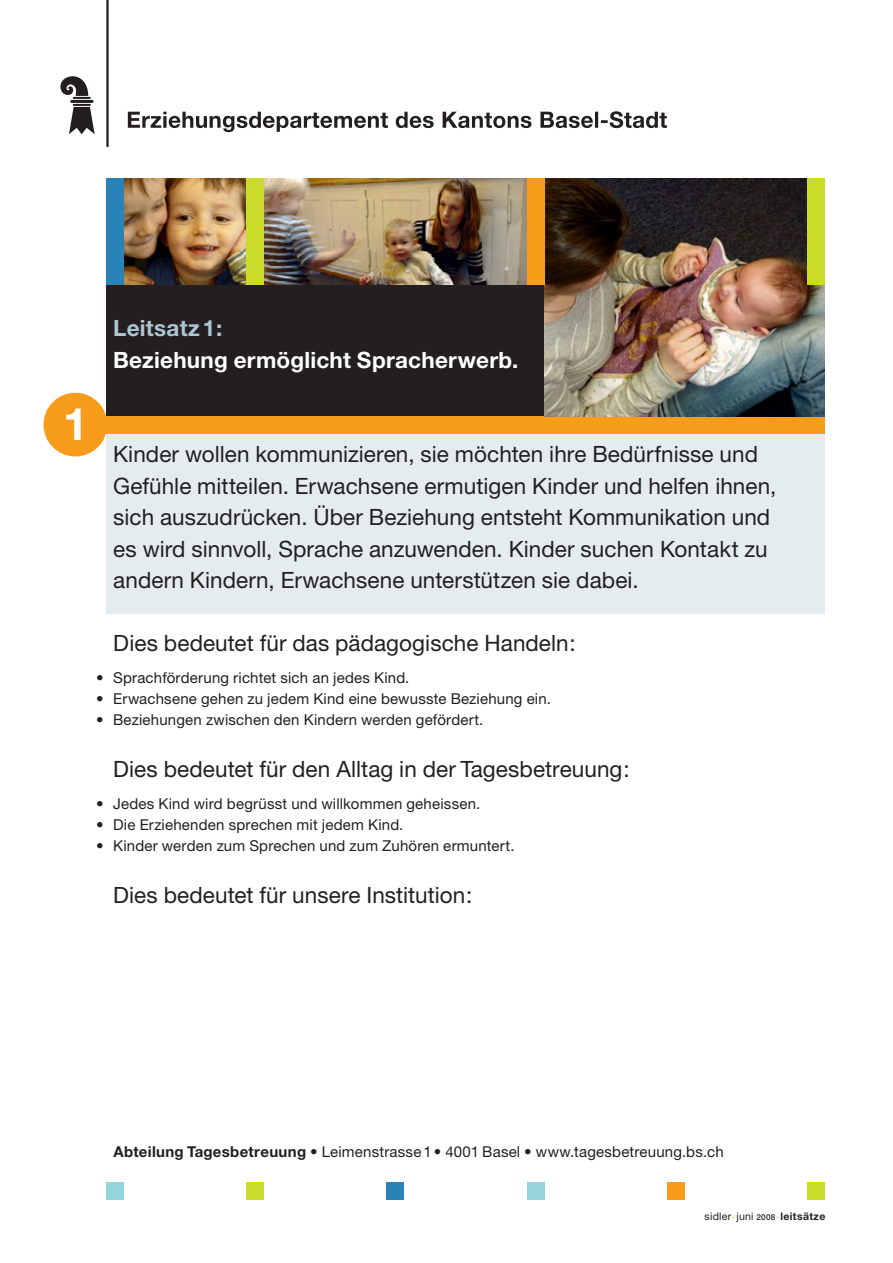
<style>
.page{position:relative;width:893px;height:1263px;background:#fff}
.page>*{position:absolute;margin:0;border:0;box-sizing:border-box;transform-origin:0 0}
.t1{font:700 45px "Helvetica Neue";color:#fff}
.t2{font:22.5px/31.5px "Helvetica Neue";letter-spacing:.005em;color:#231f20}
.t3{font:700 22.5px "Helvetica Neue";letter-spacing:.01em;color:#fff}
.t4{font:700 22.5px "Helvetica Neue";letter-spacing:.015em;color:#adc6d3}
.t5{font:15px "Helvetica Neue";letter-spacing:.01em;color:#231f20}
.t6{font:10.5px "Helvetica Neue";letter-spacing:.025em;color:#231f20}
.s1{font-weight:700}
.s2{font-weight:500;font-size:8.1px}
</style>
<div class="page">
<div style="left:106px;top:1182px;width:17px;height:17px;background:#93d5da"></div>
<div style="left:247px;top:1182px;width:17px;height:17px;background:#cadb2a"></div>
<div style="left:387px;top:1182px;width:17px;height:17px;background:#2a83b7"></div>
<div style="left:668px;top:1182px;width:17px;height:17px;background:#f89c1c"></div>
<div style="left:527px;top:1182px;width:17px;height:17px;background:#93d5da"></div>
<div style="left:808px;top:1182px;width:17px;height:17px;background:#cadb2a"></div>
<svg style="left:128px;top:112px;width:260px;height:20px"></svg>
<svg style="left:396px;top:112px;width:38px;height:16px"></svg>
<svg style="left:443px;top:112px;width:88px;height:16px"></svg>
<svg style="left:540px;top:112px;width:53px;height:16px"></svg>
<hr style="left:595px;top:112px;width:3px;height:16px;background:#231f20">
<svg style="left:601px;top:111px;width:66px;height:17px"></svg>
<svg style="left:60px;top:76px;width:35px;height:58px"></svg>
<hr style="left:106px;top:0;width:3px;height:147px;background:#231f20">
<div style="left:106px;top:285px;width:719px;height:131px;background:#231f20"></div>
<div style="left:106px;top:433px;width:719px;height:180px;background:#e5ecf0"></div>
<img style="left:264px;top:179px;width:263px;height:106px">
<div style="left:43px;top:393px;width:64px;height:63px;background:#f89c1c;border-radius:50%"></div>
<div style="left:106px;top:416px;width:719px;height:17px;background:#f89c1c"></div>
<img style="left:544px;top:179px;width:281px;height:237px">
<img style="left:123px;top:179px;width:124px;height:106px">
<div style="left:106px;top:179px;width:17px;height:106px;background:#2a83b7"></div>
<div style="left:808px;top:179px;width:17px;height:106px;background:#cadb2a"></div>
<div style="left:247px;top:179px;width:17px;height:106px;background:#cadb2a"></div>
<div style="left:527px;top:179px;width:17px;height:106px;background:#f89c1c"></div>
<h1 class="t1" style="left:63px;top:396px;width:27px">1</h1>
<p class="t4" style="left:113px;top:314px;width:111px">Leitsatz1:</p>
<p class="t3" style="left:113px;top:346px;width:407px">Beziehung ermöglicht Spracherwerb.</p>
<p class="t2" style="left:113px;top:438px;width:665px">Kinder wollen kommunizieren, sie möchten ihre Bedürfnisse und Gefühle mitteilen. Erwachsene ermutigen Kinder und helfen ihnen, sich auszudrücken. Über Beziehung entsteht Kommunikation und es wird sinnvoll, Sprache anzuwenden. Kinder suchen Kontakt zu andern Kindern, Erwachsene unterstützen sie dabei.</p>
<p class="t2" style="left:113px;top:627px;width:464px">Dies bedeutet für das pädagogische Handeln:</p>
<p class="t5" style="left:96px;top:668px;width:315px">• Sprachförderung richtet sich an jedes Kind.</p>
<p class="t5" style="left:96px;top:689px;width:456px">• Erwachsene gehen zu jedem Kind eine bewusste Beziehung ein.</p>
<p class="t5" style="left:96px;top:710px;width:389px">• Beziehungen zwischen den Kindern werden gefördert.</p>
<p class="t2" style="left:113px;top:753px;width:518px">Dies bedeutet für den Alltag in der Tagesbetreuung:</p>
<p class="t5" style="left:96px;top:794px;width:386px">• Jedes Kind wird begrüsst und willkommen geheissen.</p>
<p class="t5" style="left:96px;top:815px;width:309px">• Die Erziehenden sprechen mit jedem Kind.</p>
<p class="t5" style="left:96px;top:836px;width:420px">• Kinder werden zum Sprechen und zum Zuhören ermuntert.</p>
<p class="t2" style="left:113px;top:879px;width:361px">Dies bedeutet für unsere Institution:</p>
<p class="t5" style="left:113px;top:1143px;width:612px"><span class="s1">Abteilung Tagesbetreuung</span> • Leimenstrasse 1 • 4001 Basel • www.tagesbetreuung.bs.ch</p>
<p class="t6" style="left:705px;top:1210px;width:122px">sidler <sup>.</sup> juni <span class="s2">2008</span><sup>.</sup><span class="s1">leitsätze</span></p>
</div>
